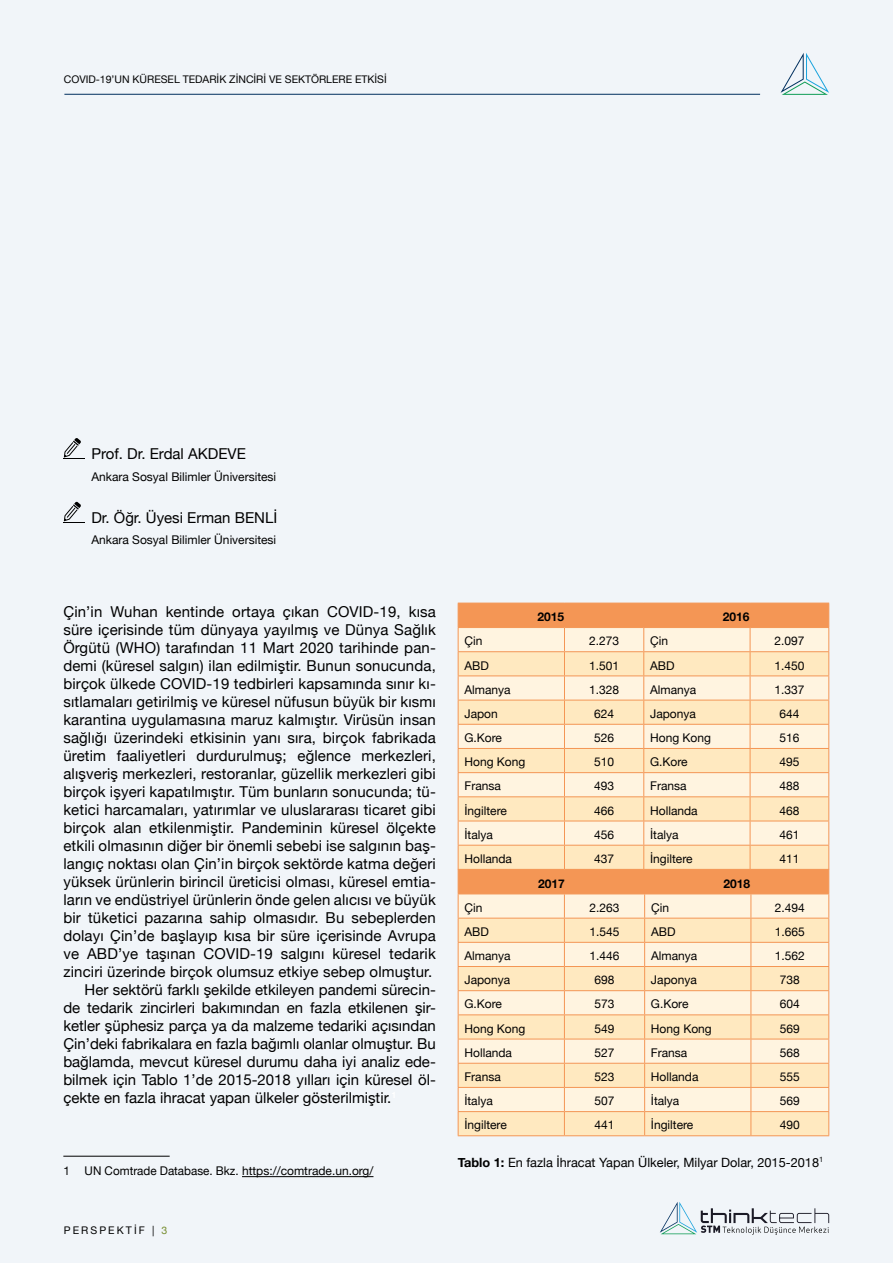
<style>
.page{position:relative;width:893px;height:1263px;background:#f1f5f9}
.page>*{position:absolute;margin:0;border:0;box-sizing:border-box;transform-origin:0 0}
.t1{font:15px "Helvetica Neue";letter-spacing:.01em;color:#000}
.t2{font:12.75px "Helvetica Neue";color:#000}
.t3{font:12px "Helvetica Neue";color:#000}
.t4{font:700 12px "Helvetica Neue";color:#000}
.t5{font:10.5px "Helvetica Neue";color:#000}
.t6{font:10.5px "Helvetica Neue";letter-spacing:.2em;color:#000}
.s1{color:#768d2e}
.s2{font-weight:700}
</style>
<div class="page">
<svg style="left:660px;top:1202px;width:169px;height:33px"></svg>
<hr style="left:64px;top:94px;width:696px;height:1px;background:#002f5e">
<svg style="left:780px;top:53px;width:49px;height:42px"></svg>
<hr style="left:63px;top:1156px;width:107px;height:1px;background:#000">
<hr style="left:242px;top:1176px;width:131px;height:1px;background:#000">
<svg style="left:64px;top:502px;width:21px;height:21px"></svg>
<svg style="left:64px;top:438px;width:21px;height:21px"></svg>
<hr style="left:458px;top:1135px;width:106px;height:1px;background:#f49655">
<hr style="left:564px;top:1135px;width:81px;height:1px;background:#f49655">
<hr style="left:645px;top:1135px;width:106px;height:1px;background:#f49655">
<hr style="left:751px;top:1135px;width:78px;height:1px;background:#f49655">
<svg style="left:458px;top:603px;width:371px;height:532px;background:#fde2be"></svg>
<hr style="left:458px;top:869px;width:106px;height:1px;background:#f49655">
<hr style="left:564px;top:869px;width:80px;height:1px;background:#f49655">
<hr style="left:644px;top:869px;width:106px;height:1px;background:#f49655">
<hr style="left:750px;top:869px;width:79px;height:1px;background:#f49655">
<p class="t5" style="left:64px;top:71px;width:324px">COVID-19’UN KÜRESEL TEDARİK ZİNCİRİ VE SEKTÖRLERE ETKİSİ</p>
<p class="t1" style="left:91px;top:443px;width:156px">Prof. Dr. Erdal AKDEVE</p>
<p class="t3" style="left:91px;top:468px;width:186px">Ankara Sosyal Bilimler Üniversitesi</p>
<p class="t1" style="left:91px;top:506px;width:187px">Dr. Öğr. Üyesi Erman BENLİ</p>
<p class="t3" style="left:91px;top:531px;width:186px">Ankara Sosyal Bilimler Üniversitesi</p>
<p class="t1" style="left:63px;top:601px;width:374px">Çin’in Wuhan kentinde ortaya çıkan COVID-19, kısa</p>
<p class="t1" style="left:63px;top:619px;width:374px">süre içerisinde tüm dünyaya yayılmış ve Dünya Sağlık</p>
<p class="t1" style="left:63px;top:637px;width:374px">Örgütü (WHO) tarafından 11 Mart 2020 tarihinde pan-</p>
<p class="t1" style="left:63px;top:655px;width:374px">demi (küresel salgın) ilan edilmiştir. Bunun sonucunda,</p>
<p class="t1" style="left:63px;top:673px;width:374px">birçok ülkede COVID-19 tedbirleri kapsamında sınır kı-</p>
<p class="t1" style="left:63px;top:691px;width:374px">sıtlamaları getirilmiş ve küresel nüfusun büyük bir kısmı</p>
<p class="t1" style="left:63px;top:709px;width:374px">karantina uygulamasına maruz kalmıştır. Virüsün insan</p>
<p class="t1" style="left:63px;top:727px;width:374px">sağlığı üzerindeki etkisinin yanı sıra, birçok fabrikada</p>
<p class="t1" style="left:63px;top:745px;width:374px">üretim faaliyetleri durdurulmuş; eğlence merkezleri,</p>
<p class="t1" style="left:63px;top:763px;width:374px">alışveriş merkezleri, restoranlar, güzellik merkezleri gibi</p>
<p class="t1" style="left:63px;top:781px;width:374px">birçok işyeri kapatılmıştır. Tüm bunların sonucunda; tü-</p>
<p class="t1" style="left:63px;top:799px;width:374px">ketici harcamaları, yatırımlar ve uluslararası ticaret gibi</p>
<p class="t1" style="left:63px;top:817px;width:374px">birçok alan etkilenmiştir. Pandeminin küresel ölçekte</p>
<p class="t1" style="left:63px;top:835px;width:374px">etkili olmasının diğer bir önemli sebebi ise salgının baş-</p>
<p class="t1" style="left:63px;top:853px;width:374px">langıç noktası olan Çin’in birçok sektörde katma değeri</p>
<p class="t1" style="left:63px;top:871px;width:374px">yüksek ürünlerin birincil üreticisi olması, küresel emtia-</p>
<p class="t1" style="left:63px;top:889px;width:374px">ların ve endüstriyel ürünlerin önde gelen alıcısı ve büyük</p>
<p class="t1" style="left:63px;top:907px;width:374px">bir tüketici pazarına sahip olmasıdır. Bu sebeplerden</p>
<p class="t1" style="left:63px;top:925px;width:374px">dolayı Çin’de başlayıp kısa bir süre içerisinde Avrupa</p>
<p class="t1" style="left:63px;top:943px;width:374px">ve ABD’ye taşınan COVID-19 salgını küresel tedarik</p>
<p class="t1" style="left:63px;top:961px;width:370px">zinciri üzerinde birçok olumsuz etkiye sebep olmuştur.</p>
<p class="t1" style="left:85px;top:979px;width:353px">Her sektörü farklı şekilde etkileyen pandemi sürecin-</p>
<p class="t1" style="left:63px;top:997px;width:374px">de tedarik zincirleri bakımından en fazla etkilenen şir-</p>
<p class="t1" style="left:63px;top:1015px;width:374px">ketler şüphesiz parça ya da malzeme tedariki açısından</p>
<p class="t1" style="left:63px;top:1033px;width:374px">Çin’deki fabrikalara en fazla bağımlı olanlar olmuştur. Bu</p>
<p class="t1" style="left:63px;top:1051px;width:374px">bağlamda, mevcut küresel durumu daha iyi analiz ede-</p>
<p class="t1" style="left:63px;top:1069px;width:374px">bilmek için Tablo 1’de 2015-2018 yılları için küresel öl-</p>
<p class="t1" style="left:63px;top:1087px;width:334px">çekte en fazla ihracat yapan ülkeler gösterilmiştir.<sup>1</sup></p>
<p class="t3" style="left:63px;top:1162px;width:312px">1 UN Comtrade Database. Bkz. https://comtrade.un.org/</p>
<p class="t6" style="left:64px;top:1222px;width:105px">PERSPEKTİF | <span class="s1">3</span></p>
<p class="t4" style="left:538px;top:607px;width:28px">2015</p>
<p class="t4" style="left:723px;top:607px;width:28px">2016</p>
<p class="t3" style="left:464px;top:632px;width:19px">Çin</p>
<p class="t3" style="left:589px;top:632px;width:32px">2.273</p>
<p class="t3" style="left:650px;top:632px;width:19px">Çin</p>
<p class="t3" style="left:774px;top:632px;width:32px">2.097</p>
<p class="t3" style="left:464px;top:657px;width:26px">ABD</p>
<p class="t3" style="left:589px;top:657px;width:32px">1.501</p>
<p class="t3" style="left:650px;top:657px;width:26px">ABD</p>
<p class="t3" style="left:774px;top:657px;width:32px">1.450</p>
<p class="t3" style="left:464px;top:681px;width:48px">Almanya</p>
<p class="t3" style="left:589px;top:681px;width:32px">1.328</p>
<p class="t3" style="left:650px;top:681px;width:48px">Almanya</p>
<p class="t3" style="left:774px;top:681px;width:32px">1.337</p>
<p class="t3" style="left:464px;top:705px;width:35px">Japon</p>
<p class="t3" style="left:594px;top:705px;width:22px">624</p>
<p class="t3" style="left:650px;top:705px;width:47px">Japonya</p>
<p class="t3" style="left:779px;top:705px;width:22px">644</p>
<p class="t3" style="left:464px;top:729px;width:39px">G.Kore</p>
<p class="t3" style="left:594px;top:729px;width:22px">526</p>
<p class="t3" style="left:650px;top:729px;width:62px">Hong Kong</p>
<p class="t3" style="left:779px;top:729px;width:22px">516</p>
<p class="t3" style="left:464px;top:753px;width:62px">Hong Kong</p>
<p class="t3" style="left:594px;top:753px;width:22px">510</p>
<p class="t3" style="left:650px;top:753px;width:39px">G.Kore</p>
<p class="t3" style="left:779px;top:753px;width:22px">495</p>
<p class="t3" style="left:464px;top:777px;width:38px">Fransa</p>
<p class="t3" style="left:594px;top:777px;width:22px">493</p>
<p class="t3" style="left:650px;top:777px;width:38px">Fransa</p>
<p class="t3" style="left:779px;top:777px;width:22px">488</p>
<p class="t3" style="left:464px;top:802px;width:44px">İngiltere</p>
<p class="t3" style="left:594px;top:802px;width:22px">466</p>
<p class="t3" style="left:650px;top:802px;width:49px">Hollanda</p>
<p class="t3" style="left:779px;top:802px;width:22px">468</p>
<p class="t3" style="left:464px;top:826px;width:30px">İtalya</p>
<p class="t3" style="left:594px;top:826px;width:22px">456</p>
<p class="t3" style="left:650px;top:826px;width:30px">İtalya</p>
<p class="t3" style="left:779px;top:826px;width:22px">461</p>
<p class="t3" style="left:464px;top:850px;width:49px">Hollanda</p>
<p class="t3" style="left:594px;top:850px;width:22px">437</p>
<p class="t3" style="left:650px;top:850px;width:44px">İngiltere</p>
<p class="t3" style="left:779px;top:850px;width:22px">411</p>
<p class="t4" style="left:538px;top:874px;width:28px">2017</p>
<p class="t4" style="left:723px;top:874px;width:28px">2018</p>
<p class="t3" style="left:464px;top:899px;width:19px">Çin</p>
<p class="t3" style="left:589px;top:899px;width:32px">2.263</p>
<p class="t3" style="left:651px;top:899px;width:19px">Çin</p>
<p class="t3" style="left:775px;top:899px;width:32px">2.494</p>
<p class="t3" style="left:464px;top:923px;width:26px">ABD</p>
<p class="t3" style="left:589px;top:923px;width:32px">1.545</p>
<p class="t3" style="left:651px;top:923px;width:26px">ABD</p>
<p class="t3" style="left:775px;top:923px;width:32px">1.665</p>
<p class="t3" style="left:464px;top:947px;width:48px">Almanya</p>
<p class="t3" style="left:589px;top:947px;width:32px">1.446</p>
<p class="t3" style="left:651px;top:947px;width:48px">Almanya</p>
<p class="t3" style="left:775px;top:947px;width:32px">1.562</p>
<p class="t3" style="left:464px;top:971px;width:47px">Japonya</p>
<p class="t3" style="left:594px;top:971px;width:22px">698</p>
<p class="t3" style="left:651px;top:971px;width:47px">Japonya</p>
<p class="t3" style="left:780px;top:971px;width:22px">738</p>
<p class="t3" style="left:464px;top:995px;width:39px">G.Kore</p>
<p class="t3" style="left:594px;top:995px;width:22px">573</p>
<p class="t3" style="left:651px;top:995px;width:39px">G.Kore</p>
<p class="t3" style="left:780px;top:995px;width:22px">604</p>
<p class="t3" style="left:464px;top:1020px;width:62px">Hong Kong</p>
<p class="t3" style="left:594px;top:1020px;width:22px">549</p>
<p class="t3" style="left:651px;top:1020px;width:62px">Hong Kong</p>
<p class="t3" style="left:780px;top:1020px;width:22px">569</p>
<p class="t3" style="left:464px;top:1044px;width:49px">Hollanda</p>
<p class="t3" style="left:594px;top:1044px;width:22px">527</p>
<p class="t3" style="left:651px;top:1044px;width:38px">Fransa</p>
<p class="t3" style="left:780px;top:1044px;width:22px">568</p>
<p class="t3" style="left:464px;top:1068px;width:38px">Fransa</p>
<p class="t3" style="left:594px;top:1068px;width:22px">523</p>
<p class="t3" style="left:651px;top:1068px;width:49px">Hollanda</p>
<p class="t3" style="left:780px;top:1068px;width:22px">555</p>
<p class="t3" style="left:464px;top:1092px;width:30px">İtalya</p>
<p class="t3" style="left:594px;top:1092px;width:22px">507</p>
<p class="t3" style="left:651px;top:1092px;width:30px">İtalya</p>
<p class="t3" style="left:780px;top:1092px;width:22px">569</p>
<p class="t3" style="left:464px;top:1116px;width:44px">İngiltere</p>
<p class="t3" style="left:594px;top:1116px;width:22px">441</p>
<p class="t3" style="left:651px;top:1116px;width:44px">İngiltere</p>
<p class="t3" style="left:780px;top:1116px;width:22px">490</p>
<p class="t2" style="left:458px;top:1153px;width:367px"><span class="s2">Tablo 1:</span> En fazla İhracat Yapan Ülkeler, Milyar Dolar, 2015-2018<sup>1</sup></p>
</div>
